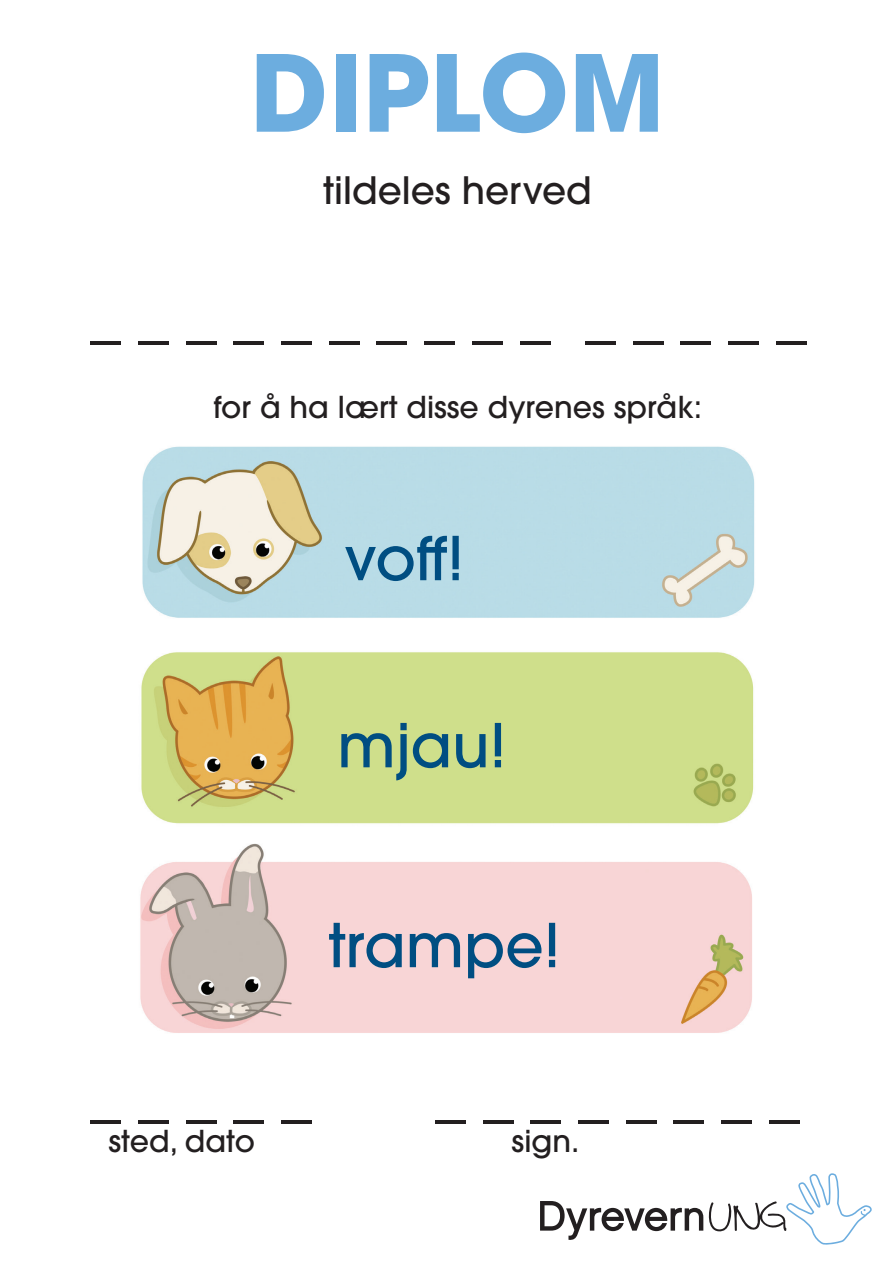
<style>
.page{position:relative;width:893px;height:1263px;background:#fff}
.page>*{position:absolute;margin:0;border:0;box-sizing:border-box;transform-origin:0 0}
.t1{font:700 105px "ITC Avant Garde Pro";color:#6caddf}
.t2{font:500 60px "ITC Avant Garde Pro";color:#231f20}
.t3{font:500 60px "ITC Avant Garde Pro";color:#004e82}
.t4{font:500 37.5px "ITC Avant Garde Pro";color:#231f20}
.t5{font:500 30px "ITC Avant Garde Pro";color:#231f20}
</style>
<div class="page">
<img style="left:140px;top:446px;width:615px;height:587px">
<svg style="left:540px;top:1173px;width:332px;height:71px"></svg>
<h1 class="t1" style="left:251px;top:23px;width:416px">DIPLOM</h1>
<p class="t4" style="left:324px;top:166px;width:270px">tildeles herved</p>
<h2 class="t2" style="left:91px;top:277px;width:717px">_ _ _ _ _ _ _ _ _ _ _ _ _ _ _</h2>
<p class="t5" style="left:214px;top:388px;width:490px">for å ha lært disse dyrenes språk:</p>
<h2 class="t3" style="left:344px;top:520px;width:121px">voff!</h2>
<h2 class="t3" style="left:337px;top:707px;width:170px">mjau!</h2>
<h2 class="t3" style="left:329px;top:907px;width:233px">trampe!</h2>
<h2 class="t2" style="left:91px;top:1056px;width:222px">_ _ _ _ _</h2>
<h2 class="t2" style="left:435px;top:1056px;width:365px">_ _ _ _ _ _ _ _</h2>
<p class="t5" style="left:108px;top:1122px;width:148px">sted, dato</p>
<p class="t5" style="left:512px;top:1122px;width:69px">sign.</p>
</div>
